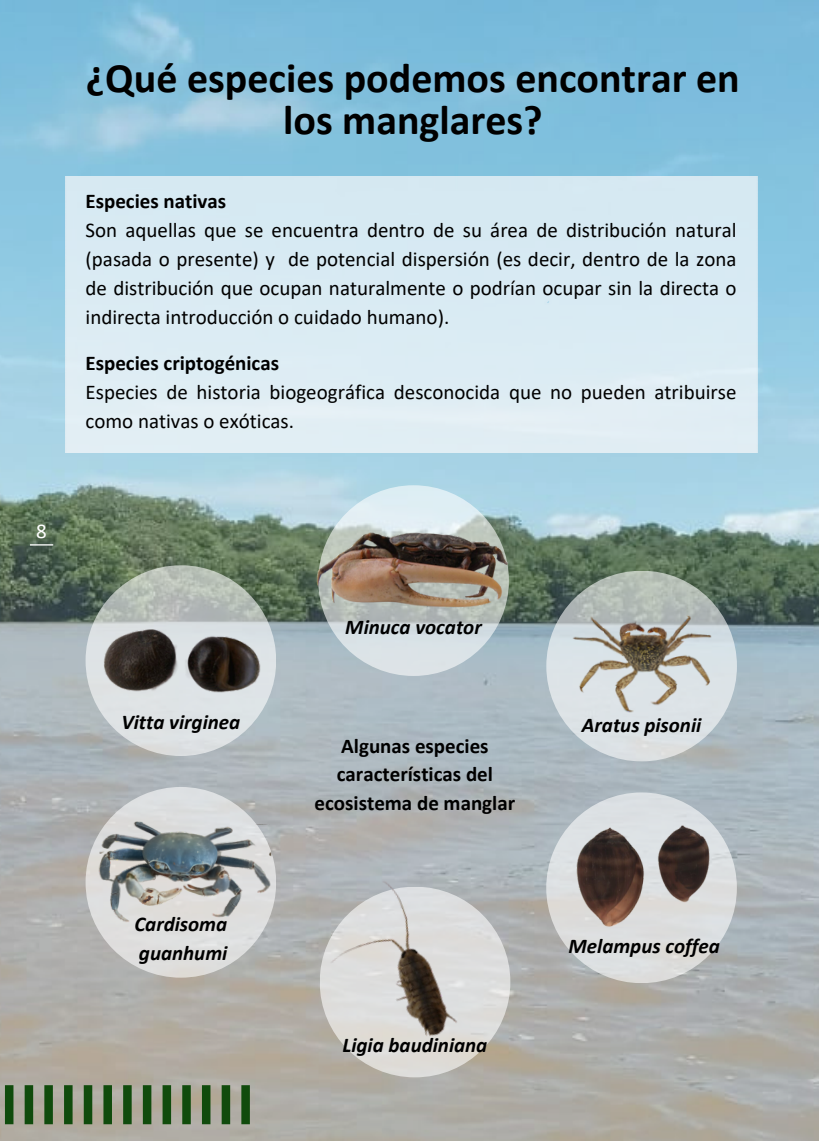
<style>
.page{position:relative;width:819px;height:1141px;background:#fff}
.page>*{position:absolute;margin:0;border:0;box-sizing:border-box;transform-origin:0 0}
.t1{font:700 42px/42px "Calibri";color:#000;text-align:center}
.t2{font:21px/28.9px "Calibri";color:#000;text-align:justify}
.t3{font:700 21px/28.9px "Calibri";color:#000;text-align:center}
.t4{font:italic 700 21px "Calibri";color:#000}
.t5{font:21px "Calibri";color:#fff}
</style>
<div class="page">
<img style="left:0;top:0;width:819px;height:1141px">
<svg style="left:86px;top:565px;width:190px;height:191px;background:#cdd2cf"></svg>
<div style="left:320px;top:886px;width:190px;height:191px;background:#dddddc;border-radius:50%"></div>
<svg style="left:546px;top:570px;width:191px;height:191px;background:#cdd5d5"></svg>
<img style="left:569px;top:600px;width:146px;height:124px">
<div style="left:86px;top:787px;width:190px;height:190px;background:#dddede;border-radius:50%"></div>
<img style="left:86px;top:820px;width:186px;height:124px">
<svg style="left:318px;top:485px;width:191px;height:191px;background:#d6e0e4"></svg>
<div style="left:546px;top:792px;width:191px;height:191px;background:#dcdee0;border-radius:50%"></div>
<div style="left:66px;top:177px;width:691px;height:275px;background:#daebf3"></div>
<svg style="left:0;top:1085px;width:250px;height:39px;background:#6a805d"></svg>
<svg style="left:30px;top:544px;width:23px;height:1px"></svg>
<img style="left:311px;top:528px;width:201px;height:88px">
<img style="left:101px;top:593px;width:173px;height:138px">
<img style="left:558px;top:820px;width:162px;height:107px">
<img style="left:309px;top:867px;width:173px;height:204px">
<p class="t5" style="left:36px;top:523px;width:12px">8</p>
<p class="t1" style="left:86px;top:61px;width:656px">¿Qué especies podemos encontrar en los manglares?</p>
<p class="t3" style="left:86px;top:189px;width:142px">Especies nativas</p>
<p class="t2" style="left:86px;top:218px;width:653px">Son aquellas que se encuentra dentro de su área de distribución natural (pasada o presente) y de potencial dispersión (es decir, dentro de la zona de distribución que ocupan naturalmente o podrían ocupar sin la directa o indirecta introducción o cuidado humano).</p>
<p class="t3" style="left:86px;top:350px;width:195px">Especies criptogénicas</p>
<p class="t2" style="left:86px;top:379px;width:652px">Especies de historia biogeográfica desconocida que no pueden atribuirse como nativas o exóticas.</p>
<p class="t4" style="left:121px;top:713px;width:120px">Vitta virginea</p>
<p class="t4" style="left:345px;top:618px;width:138px">Minuca vocator</p>
<p class="t3" style="left:315px;top:733px;width:202px">Algunas especies características del ecosistema de manglar</p>
<p class="t4" style="left:582px;top:716px;width:121px">Aratus pisonii</p>
<p class="t4" style="left:134px;top:915px;width:94px">Cardisoma</p>
<p class="t4" style="left:139px;top:944px;width:90px">guanhumi</p>
<p class="t4" style="left:343px;top:1036px;width:146px">Ligia baudiniana</p>
<p class="t4" style="left:569px;top:937px;width:153px">Melampus coffea</p>
</div>
